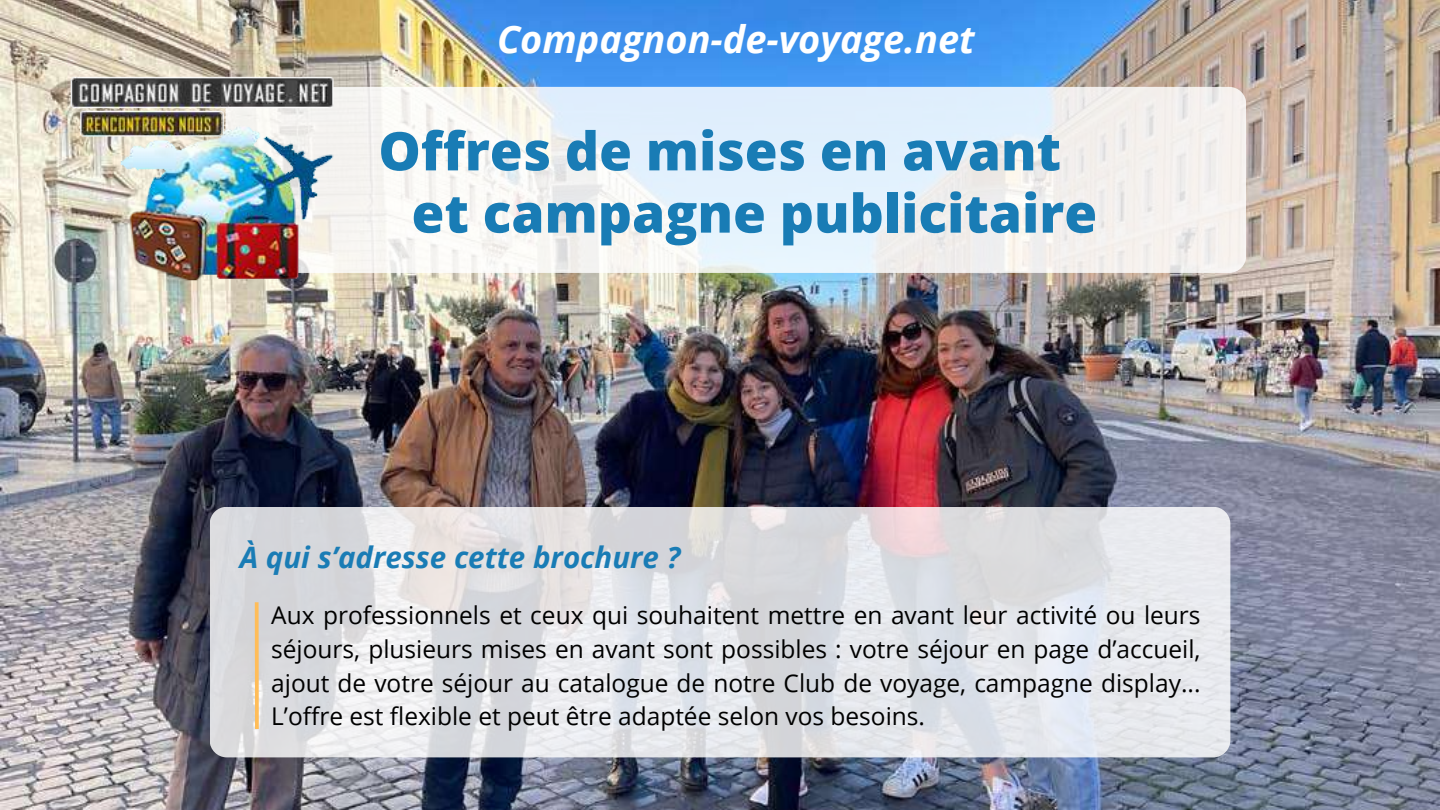
<style>
.page{position:relative;width:1440px;height:810px;background:#fff}
.page>*{position:absolute;margin:0;border:0;box-sizing:border-box;transform-origin:0 0}
.t1{font:800 53.2px/62.2px "Open Sans";color:#197cb5}
.t2{font:italic 700 38px "Open Sans";color:#fff}
.t3{font:italic 700 29.5px "Open Sans";color:#197cb5}
.t4{font:24.5px/33.8px "Open Sans";color:#000;text-align:justify}
</style>
<div class="page">
<img style="left:0;top:0;width:1440px;height:810px">
<svg style="left:226px;top:87px;width:1020px;height:186px"></svg>
<svg style="left:210px;top:507px;width:1020px;height:250px;background:#e0e1e5"></svg>
<img style="left:68px;top:39px;width:270px;height:270px">
<svg style="left:255px;top:602px;width:4px;height:127px"></svg>
<h2 class="t2" style="left:497px;top:12px;width:479px">Compagnon-de-voyage.net</h2>
<h1 class="t1" style="left:412px;top:119px;width:687px;text-indent:-33px">Offres de mises en avant et campagne publicitaire</h1>
<p class="t3" style="left:240px;top:536px;width:442px">À qui s’adresse cette brochure ?</p>
<p class="t4" style="left:271px;top:598px;width:931px">Aux professionnels et ceux qui souhaitent mettre en avant leur activité ou leurs séjours, plusieurs mises en avant sont possibles : votre séjour en page d’accueil, ajout de votre séjour au catalogue de notre Club de voyage, campagne display...<br>L’offre est flexible et peut être adaptée selon vos besoins.</p>
</div>
